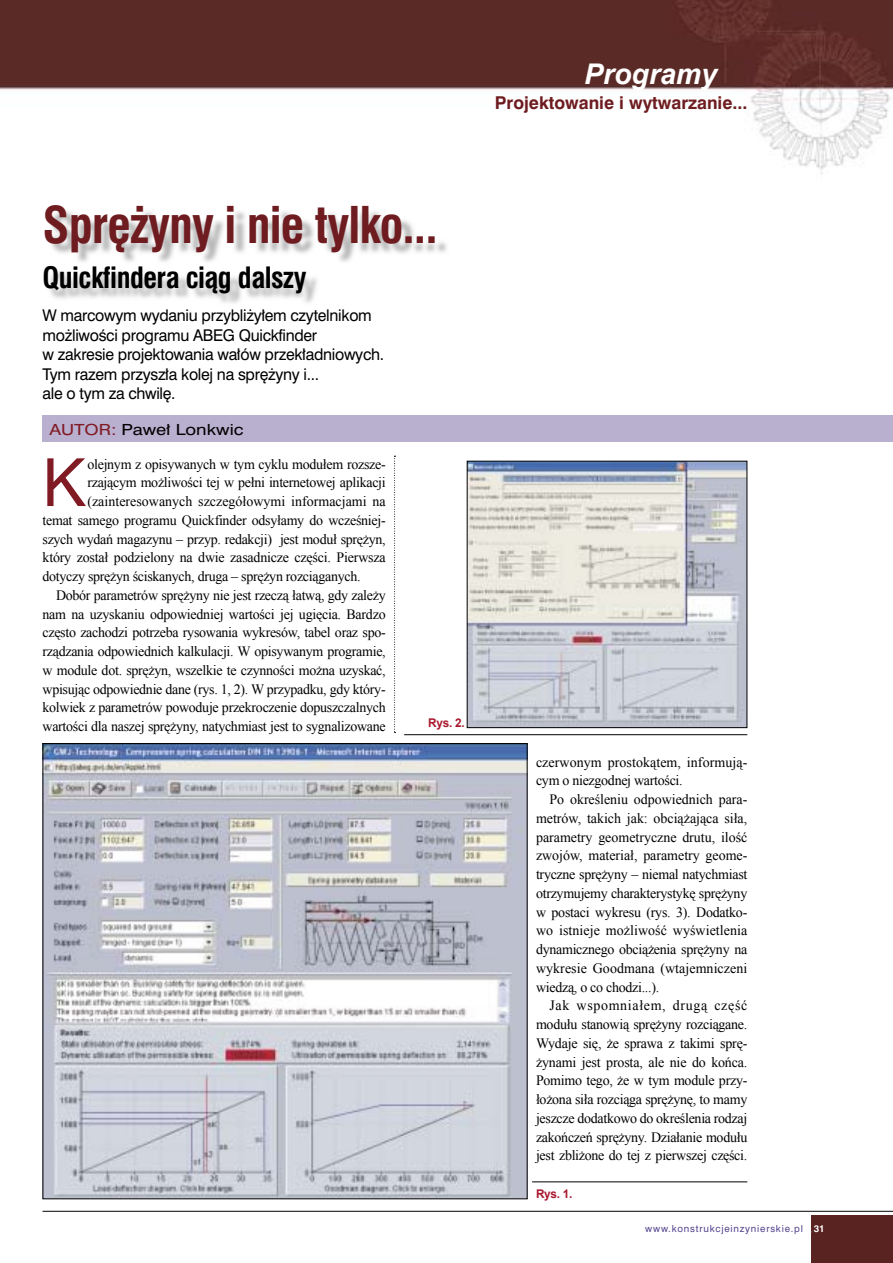
<style>
.page{position:relative;width:893px;height:1263px;background:#fff}
.page>*{position:absolute;margin:0;border:0;box-sizing:border-box;transform-origin:0 0}
.t1{font:66.6px "Arial";color:#801b24}
.t2{font:700 46.5px "Swis 721 Cn PL";letter-spacing:-.02em;color:#6e1c20}
.t3{font:italic 700 28.5px "Arial";color:#fff}
.t4{font:700 27px "Swis 721 Cn PL";letter-spacing:-.02em;color:#000}
.t5{font:700 16.5px "Swis 721 PL";color:#6e1c20}
.t6{font:15px/19.5px "Swis 721 PL";letter-spacing:-.02em;color:#000}
.t7{font:14.25px/18.8px "Times New Roman";letter-spacing:-.02em;color:#000;text-align:justify}
.t8{font:14.25px/18.8px "Times New Roman";letter-spacing:.005em;color:#000}
.t9{font:14.25px "Times New Roman";color:#000}
.t10{font:14.25px "Swis 721 PL";color:#000;scale:1.2 1}
.t11{font:700 12px "Arial";letter-spacing:-.02em;color:#a9192d}
.t12{font:9px "Swis 721 PL";letter-spacing:.09em;color:#54428c}
.s1{color:#801b24}
.s2{font-style:inherit}
.s3{font-weight:700;color:#fff}
</style>
<div class="page">
<img style="left:0;top:0;width:892px;height:175px">
<div style="left:810px;top:1216px;width:82px;height:47px;background:#592322"></div>
<hr style="left:42px;top:1211px;width:850px;height:1px;background:#000">
<div style="left:43px;top:415px;width:849px;height:27px;background:#b9afcf"></div>
<img style="left:49px;top:211px;width:398px;height:92px">
<img style="left:45px;top:745px;width:480px;height:452px">
<img style="left:469px;top:463px;width:276px;height:263px">
<hr style="left:532px;top:1182px;width:215px;height:1px;background:#000">
<hr style="left:404px;top:734px;width:343px;height:1px;background:#000">
<svg style="left:394px;top:456px;width:1px;height:277px"></svg>
<h3 class="t3" style="left:584px;top:58px;width:135px">Programy</h3>
<p class="t5" style="left:494px;top:97px;width:254px">Projektowanie i wytwarzanie...</p>
<h2 class="t2" style="left:43px;top:208px;width:396px">Sprężyny i nie tylko...</h2>
<h3 class="t4" style="left:43px;top:267px;width:265px">Quickfindera ciąg dalszy</h3>
<p class="t6" style="left:43px;top:307px;width:343px">W marcowym wydaniu przybliżyłem czytelnikom możliwości programu ABEG Quickfinder<br>w zakresie projektowania wałów przekładniowych.<br>Tym razem przyszła kolej na sprężyny i...<br>ale o tym za chwilę.</p>
<p class="t10" style="left:50px;top:423px;width:163px"><span class="s1">AUTOR:</span> Paweł Lonkwic</p>
<h1 class="t1" style="left:43px;top:446px;width:45px">K</h1>
<p class="t7" style="left:87px;top:454px;width:300px">olejnym z opisywanych w tym cyklu modu<span class="s2">ł</span>em rozsze-</p>
<p class="t7" style="left:87px;top:473px;width:300px">rzaj<span class="s2">ą</span>cym mo<span class="s2">ż</span>liwo<span class="s2">ś</span>ci tej w pe<span class="s2">ł</span>ni internetowej aplikacji</p>
<p class="t9" style="left:87px;top:493px;width:300px">(zainteresowanych szczegÛ<span class="s2">ł</span>owymi informacjami na</p>
<p class="t7" style="left:43px;top:511px;width:344px">temat samego programu Quickfinder odsy<span class="s2">ł</span>amy do wcze<span class="s2">ś</span>niej-</p>
<p class="t7" style="left:43px;top:529px;width:344px">szych wyda<span class="s2">ń</span> magazynu ñ przyp. redakcji) jest modu<span class="s2">ł</span> spr<span class="s2">ęż</span>yn,</p>
<p class="t7" style="left:43px;top:548px;width:345px">ktÛry zosta<span class="s2">ł</span> podzielony na dwie zasadnicze cz<span class="s2">ęś</span>ci. Pierwsza</p>
<p class="t7" style="left:43px;top:567px;width:319px">dotyczy spr<span class="s2">ęż</span>yn <span class="s2">ś</span>ciskanych, druga ñ spr<span class="s2">ęż</span>yn rozci<span class="s2">ą</span>ganych.</p>
<p class="t7" style="left:56px;top:586px;width:331px">DobÛr parametrÛw spr<span class="s2">ęż</span>yny nie jest rzecz<span class="s2">ą ł</span>atw<span class="s2">ą</span>, gdy zale<span class="s2">ż</span>y</p>
<p class="t7" style="left:43px;top:604px;width:344px">nam na uzyskaniu odpowiedniej warto<span class="s2">ś</span>ci jej ugi<span class="s2">ę</span>cia. Bardzo</p>
<p class="t7" style="left:43px;top:623px;width:345px">cz<span class="s2">ę</span>sto zachodzi potrzeba rysowania wykresÛw, tabel oraz spo-</p>
<p class="t7" style="left:43px;top:642px;width:345px">rz<span class="s2">ą</span>dzania odpowiednich kalkulacji. W opisywanym programie,</p>
<p class="t7" style="left:43px;top:661px;width:344px">w module dot. spr<span class="s2">ęż</span>yn, wszelkie te czynno<span class="s2">ś</span>ci mo<span class="s2">ż</span>na uzyska<span class="s2">ć</span>,</p>
<p class="t7" style="left:43px;top:679px;width:344px">wpisuj<span class="s2">ą</span>c odpowiednie dane (rys. 1, 2). W przypadku, gdy ktÛry-</p>
<p class="t7" style="left:43px;top:698px;width:344px">kolwiek z parametrÛw powoduje przekroczenie dopuszczalnych</p>
<p class="t7" style="left:43px;top:717px;width:345px">warto<span class="s2">ś</span>ci dla naszej spr<span class="s2">ęż</span>yny, natychmiast jest to sygnalizowane</p>
<p class="t11" style="left:428px;top:716px;width:38px">Rys. 2.</p>
<p class="t8" style="left:536px;top:752px;width:213px">czerwonym prostok<span class="s2">ą</span>tem, informuj<span class="s2">ą&shy;</span>cym o niezgodnej warto<span class="s2">ś</span>ci.</p>
<p class="t7" style="left:536px;top:790px;width:213px;text-indent:13px">Po okre<span class="s2">ś</span>leniu odpowiednich para&shy;metrÛw, takich jak: obci<span class="s2">ąż</span>aj<span class="s2">ą</span>ca si<span class="s2">ł</span>a, parametry geometryczne drutu, ilo<span class="s2">ść </span>zwojÛw, materia<span class="s2">ł</span>, parametry geome&shy;tryczne spr<span class="s2">ęż</span>yny ñ niemal natychmiast otrzymujemy charakterystyk<span class="s2">ę</span> spr<span class="s2">ęż</span>yny w postaci wykresu (rys. 3). Dodatko&shy;wo istnieje mo<span class="s2">ż</span>liwo<span class="s2">ść</span> wy<span class="s2">ś</span>wietlenia dynamicznego obci<span class="s2">ąż</span>enia spr<span class="s2">ęż</span>yny na wykresie Goodmana (wtajemniczeni wiedz<span class="s2">ą</span>, o co chodzi...).</p>
<p class="t7" style="left:536px;top:996px;width:213px;text-indent:14px">Jak wspomnia<span class="s2">ł</span>em, drug<span class="s2">ą</span> cz<span class="s2">ęść </span>modu<span class="s2">ł</span>u stanowi<span class="s2">ą</span> spr<span class="s2">ęż</span>yny rozci<span class="s2">ą</span>gane.<br>Wydaje si<span class="s2">ę</span>, <span class="s2">ż</span>e sprawa z takimi spr<span class="s2">ę&shy;ż</span>ynami jest prosta, ale nie do ko<span class="s2">ń</span>ca.<br>Pomimo tego, <span class="s2">ż</span>e w tym module przy&shy;<span class="s2">ł</span>o<span class="s2">ż</span>ona si<span class="s2">ł</span>a rozci<span class="s2">ą</span>ga spr<span class="s2">ęż</span>yn<span class="s2">ę</span>, to mamy jeszcze dodatkowo do okre<span class="s2">ś</span>lenia rodzaj zako<span class="s2">ń</span>cze<span class="s2">ń</span> spr<span class="s2">ęż</span>yny. Dzia<span class="s2">ł</span>anie modu<span class="s2">ł</span>u jest zbli<span class="s2">ż</span>one do tej z pierwszej cz<span class="s2">ęś</span>ci.</p>
<p class="t11" style="left:536px;top:1187px;width:38px">Rys. 1.</p>
<p class="t12" style="left:645px;top:1224px;width:181px">www.konstrukcjeinzynierskie.pl <span class="s3">31</span></p>
</div>
